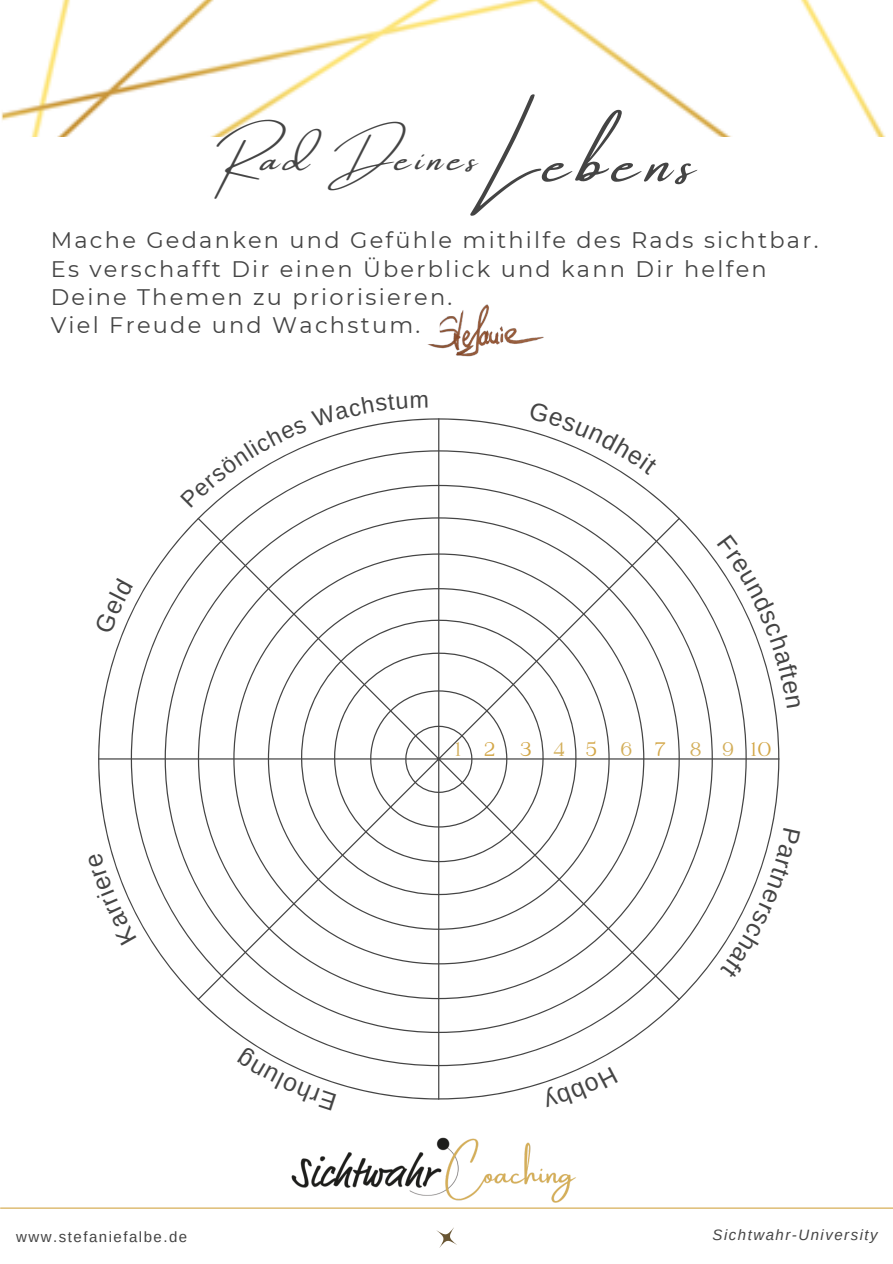
<style>
.page{position:relative;width:893px;height:1264px;background:#fff}
.page>*{position:absolute;margin:0;border:0;box-sizing:border-box;transform-origin:0 0}
.t1{font:55.5px "Amsterdam One Slant";letter-spacing:.15em;color:#444}
.t2{font:33px "Amsterdam One Slant";letter-spacing:.15em;color:#444}
.t3{font:22.5px/28.2px "Montserrat";letter-spacing:.1em;color:#444}
.t4{font:21.6px "Catchy Mager";letter-spacing:1.02em;color:#d3a646}
.t5{font:15px "Arimo";letter-spacing:.1em;color:#444}
.t6{font:italic 15px "Arimo";letter-spacing:.1em;color:#444}
.s1{color:#d3ae59}
</style>
<div class="page">
<img style="left:1px;top:0;width:885px;height:136px">
<svg style="left:98px;top:432px;width:681px;height:611px"></svg>
<hr style="left:1px;top:1207px;width:891px;height:1px;background:#d3a646">
<img style="left:251px;top:969px;width:415px;height:279px">
<img style="left:427px;top:344px;width:102px;height:88px">
<svg style="left:439px;top:304px;width:105px;height:40px"></svg>
<svg style="left:529px;top:430px;width:129px;height:45px"></svg>
<svg style="left:717px;top:534px;width:62px;height:174px"></svg>
<svg style="left:720px;top:827px;width:59px;height:151px"></svg>
<svg style="left:541px;top:1066px;width:77px;height:41px"></svg>
<svg style="left:251px;top:1046px;width:85px;height:64px"></svg>
<svg style="left:98px;top:852px;width:38px;height:93px"></svg>
<svg style="left:98px;top:578px;width:35px;height:56px"></svg>
<svg style="left:180px;top:418px;width:247px;height:90px"></svg>
<h2 class="t1" style="left:485px;top:133px;width:204px">Lebens</h2>
<h3 class="t2" style="left:203px;top:142px;width:84px">R</h3>
<h3 class="t2" style="left:258px;top:142px;width:216px">ad Deines</h3>
<p class="t3" style="left:51px;top:226px;width:769px">Mache Gedanken und Gefühle mithilfe des Rads sichtbar.<br>Es verschafft Dir einen Überblick und kann Dir helfen Deine Themen zu priorisieren.<br>Viel Freude und Wachstum.</p>
<p class="t4" style="left:455px;top:738px;width:317px"><span class="s1">1</span>2 3<span class="s1">4</span>5<span class="s1">6</span>7<span class="s1">89</span>10</p>
<p class="t5" style="left:16px;top:1228px;width:173px">www.stefaniefalbe.de</p>
<p class="t6" style="left:712px;top:1226px;width:167px">Sichtwahr-University</p>
</div>
